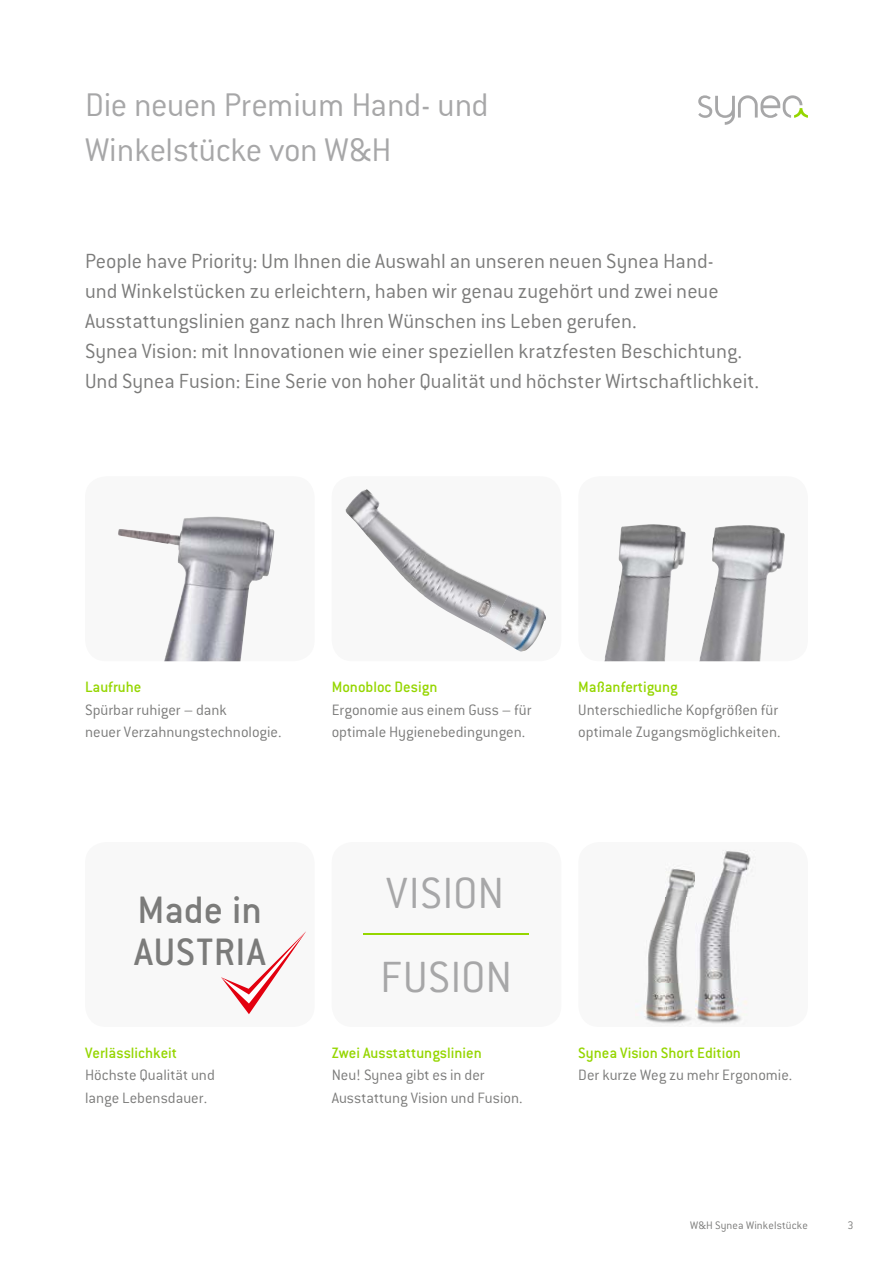
<style>
.page{position:relative;width:893px;height:1263px;background:#fff}
.page>*{position:absolute;margin:0;border:0;box-sizing:border-box;transform-origin:0 0}
.t1{font:300 48px/84px "Conduit ITC Pro";letter-spacing:.005em;color:#a7a7a8}
.t2{font:500 42px/42px "Conduit ITC Pro";letter-spacing:.01em;color:#7b7b7a}
.t3{font:300 36px/45px "Conduit ITC Pro";letter-spacing:-.015em;color:#a7a7a8}
.t4{font:300 22.5px/30px "Conduit ITC Pro";color:#7b7b7a}
.t5{font:300 16.5px/22.5px "Conduit ITC Pro";color:#7b7b7a}
.t6{font:500 16.5px "Conduit ITC Pro";color:#95d600}
.t7{font:300 12px "Conduit ITC Pro";letter-spacing:.01em;color:#7b7b7a}
</style>
<div class="page">
<div style="left:85px;top:476px;width:230px;height:185px;background:#f8f8f8;border-radius:21px"></div>
<img style="left:118px;top:516px;width:156px;height:145px">
<svg style="left:698px;top:95px;width:110px;height:30px"></svg>
<div style="left:85px;top:842px;width:230px;height:185px;background:#f8f8f8;border-radius:21px"></div>
<svg style="left:221px;top:931px;width:85px;height:83px"></svg>
<div style="left:332px;top:842px;width:229px;height:185px;background:#f8f8f8;border-radius:21px"></div>
<hr style="left:364px;top:934px;width:165px;height:1px;background:#95d600">
<div style="left:332px;top:476px;width:229px;height:185px;background:#f8f8f8;border-radius:21px"></div>
<img style="left:346px;top:489px;width:81px;height:95px">
<img style="left:410px;top:552px;width:97px;height:81px">
<img style="left:488px;top:595px;width:58px;height:57px">
<div style="left:578px;top:476px;width:230px;height:185px;background:#f8f8f8;border-radius:21px"></div>
<img style="left:604px;top:524px;width:81px;height:137px">
<img style="left:699px;top:525px;width:86px;height:136px">
<div style="left:578px;top:842px;width:230px;height:185px;background:#f8f8f8;border-radius:21px"></div>
<img style="left:644px;top:869px;width:51px;height:154px">
<img style="left:695px;top:851px;width:56px;height:172px">
<h3 class="t3" style="left:85px;top:83px;width:405px">Die neuen Premium Hand- und<br>Winkelstücke von W&amp;H</h3>
<p class="t4" style="left:85px;top:247px;width:676px">People have Priority: Um Ihnen die Auswahl an unseren neuen Synea Hand-<br>und Winkelstücken zu erleichtern, haben wir genau zugehört und zwei neue Ausstattungslinien ganz nach Ihren Wünschen ins Leben gerufen.<br>Synea Vision: mit Innovationen wie einer speziellen kratzfesten Beschichtung.<br>Und Synea Fusion: Eine Serie von hoher Qualität und höchster Wirtschaftlichkeit.</p>
<p class="t6" style="left:85px;top:677px;width:58px">Laufruhe</p>
<p class="t5" style="left:85px;top:698px;width:198px">Spürbar ruhiger – dank<br>neuer Verzahnungstechnologie.</p>
<p class="t6" style="left:332px;top:678px;width:107px">Monobloc Design</p>
<p class="t5" style="left:332px;top:698px;width:201px">Ergonomie aus einem Guss – für optimale Hygienebedingungen.</p>
<p class="t6" style="left:578px;top:678px;width:101px">Maßanfertigung</p>
<p class="t5" style="left:578px;top:698px;width:204px">Unterschiedliche Kopfgrößen für optimale Zugangsmöglichkeiten.</p>
<h2 class="t2" style="left:134px;top:888px;width:133px">Made in<br>AUSTRIA</h2>
<p class="t6" style="left:85px;top:1043px;width:94px">Verlässlichkeit</p>
<p class="t5" style="left:85px;top:1064px;width:131px">Höchste Qualität und lange Lebensdauer.</p>
<h1 class="t1" style="left:380px;top:851px;width:134px">VISION<br>FUSION</h1>
<p class="t6" style="left:332px;top:1043px;width:152px">Zwei Ausstattungslinien</p>
<p class="t5" style="left:332px;top:1064px;width:192px">Neu! Synea gibt es in der<br>Ausstattung Vision und Fusion.</p>
<p class="t6" style="left:578px;top:1043px;width:164px">Synea Vision Short Edition</p>
<p class="t5" style="left:578px;top:1064px;width:216px">Der kurze Weg zu mehr Ergonomie.</p>
<p class="t7" style="left:690px;top:1218px;width:119px">W&amp;H Synea Winkelstücke</p>
<p class="t7" style="left:847px;top:1218px;width:8px">3</p>
</div>
